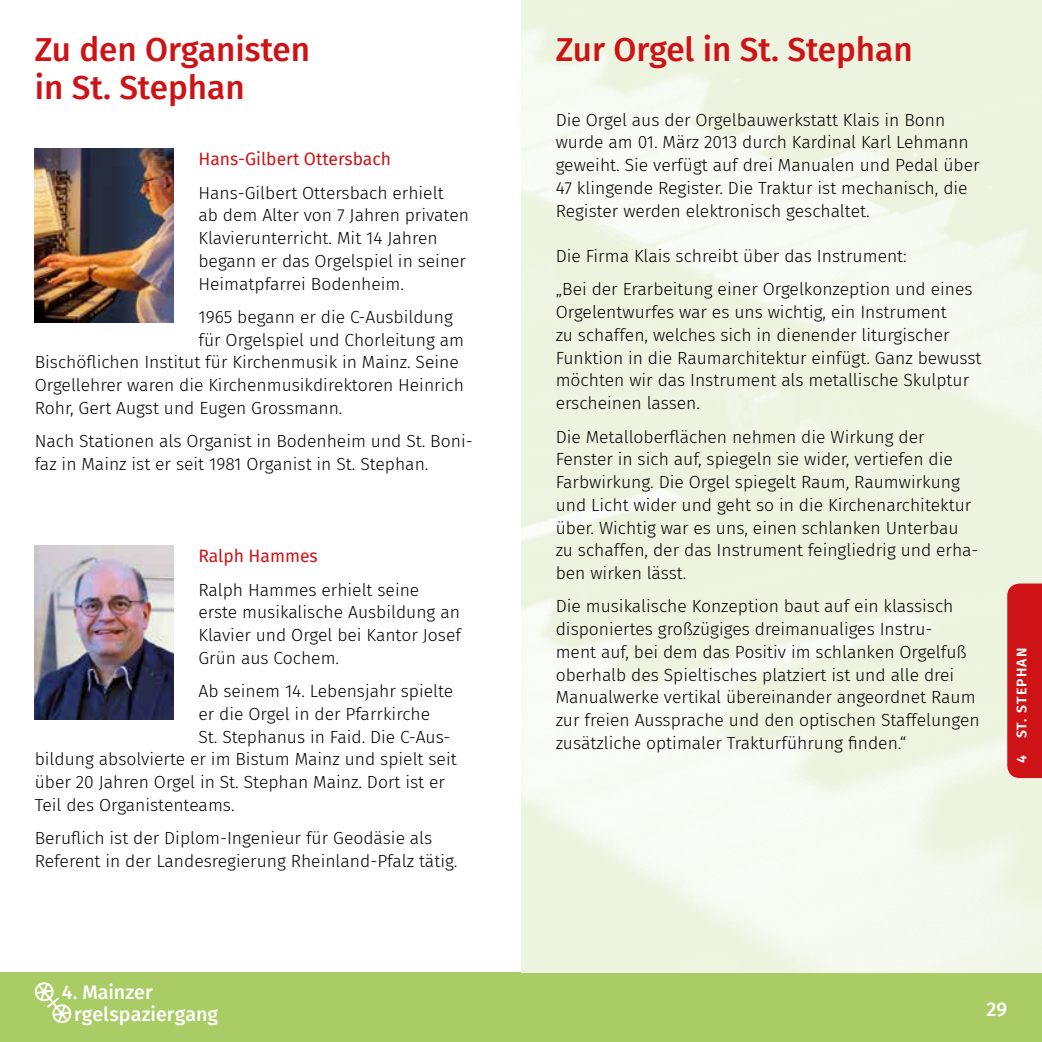
<style>
.page{position:relative;width:1042px;height:1042px;background:#fff}
.page>*{position:absolute;margin:0;border:0;box-sizing:border-box;transform-origin:0 0}
.t1{font:500 33.25px/38.5px "Fira Sans";color:#cd1316}
.t2{font:500 19.6px/21.7px "Fira Sans";color:#fff}
.t3{font:300 17.5px/22.8px "Fira Sans";color:#000}
.t4{font:17.5px "Fira Sans";color:#cd1316}
.t5{font:600 14px "Fira Sans";letter-spacing:.085em;color:#fff}
</style>
<div class="page">
<div style="left:0;top:972px;width:1042px;height:70px;background:#aacc64"></div>
<svg style="left:34px;top:982px;width:38px;height:42px"></svg>
<img style="left:35px;top:149px;width:139px;height:173px">
<img style="left:35px;top:546px;width:139px;height:173px">
<div style="left:1007px;top:583px;width:35px;height:195px;background:#cd1316"></div>
<h1 class="t1" style="left:35px;top:28px;width:277px">Zu den Organisten in St. Stephan</h1>
<p class="t4" style="left:198px;top:146px;width:194px">Hans-Gilbert Ottersbach</p>
<p class="t3" style="left:198px;top:181px;width:272px">Hans-Gilbert Ottersbach erhielt<br>ab dem Alter von 7 Jahren privaten<br>Klavierunterricht. Mit 14 Jahren begann er das Orgelspiel in seiner<br>Heimatpfarrei Bodenheim.</p>
<p class="t3" style="left:198px;top:305px;width:256px">1965 begann er die C-Ausbildung</p>
<p class="t3" style="left:198px;top:328px;width:267px">für Orgelspiel und Chorleitung am</p>
<p class="t3" style="left:35px;top:351px;width:425px">Bischöflichen Institut für Kirchenmusik in Mainz. Seine</p>
<p class="t3" style="left:35px;top:374px;width:431px">Orgellehrer waren die Kirchenmusikdirektoren Heinrich</p>
<p class="t3" style="left:35px;top:396px;width:309px">Rohr, Gert Augst und Eugen Grossmann.</p>
<p class="t3" style="left:35px;top:430px;width:439px">Nach Stationen als Organist in Bodenheim und St. Boni&shy;faz in Mainz ist er seit 1981 Organist in St. Stephan.</p>
<p class="t4" style="left:198px;top:543px;width:121px">Ralph Hammes</p>
<p class="t3" style="left:198px;top:578px;width:264px">Ralph Hammes erhielt seine erste musikalische Ausbildung an<br>Klavier und Orgel bei Kantor Josef<br>Grün aus Cochem.</p>
<p class="t3" style="left:198px;top:679px;width:256px">Ab seinem 14. Lebensjahr spielte</p>
<p class="t3" style="left:198px;top:702px;width:233px">er die Orgel in der Pfarrkirche</p>
<p class="t3" style="left:198px;top:725px;width:254px">St. Stephanus in Faid. Die C-Aus-</p>
<p class="t3" style="left:35px;top:748px;width:423px">bildung absolvierte er im Bistum Mainz und spielt seit</p>
<p class="t3" style="left:35px;top:770px;width:412px">über 20 Jahren Orgel in St. Stephan Mainz. Dort ist er</p>
<p class="t3" style="left:35px;top:793px;width:201px">Teil des Organistenteams.</p>
<p class="t3" style="left:35px;top:826px;width:424px">Beruflich ist der Diplom-Ingenieur für Geodäsie als<br>Referent in der Landesregierung Rheinland-Pfalz tätig.</p>
<p class="t2" style="left:74px;top:980px;width:146px;text-indent:-12px">4. Mainzer rgelspaziergang</p>
<h1 class="t1" style="left:556px;top:28px;width:358px">Zur Orgel in St. Stephan</h1>
<p class="t3" style="left:556px;top:108px;width:425px">Die Orgel aus der Orgelbauwerkstatt Klais in Bonn wurde am 01. März 2013 durch Kardinal Karl Lehmann geweiht. Sie verfügt auf drei Manualen und Pedal über 47 klingende Register. Die Traktur ist mechanisch, die Register werden elektronisch geschaltet.</p>
<p class="t3" style="left:556px;top:239px;width:418px;line-height:33.2px">Die Firma Klais schreibt über das Instrument:<br>„Bei der Erarbeitung einer Orgelkonzeption und eines</p>
<p class="t3" style="left:556px;top:301px;width:427px">Orgelentwurfes war es uns wichtig, ein Instrument<br>zu schaffen, welches sich in dienender liturgischer Funktion in die Raumarchitektur einfügt. Ganz bewusst möchten wir das Instrument als metallische Skulptur erscheinen lassen.</p>
<p class="t3" style="left:556px;top:425px;width:424px">Die Metalloberflächen nehmen die Wirkung der Fenster in sich auf, spiegeln sie wider, vertiefen die Farbwirkung. Die Orgel spiegelt Raum, Raumwirkung und Licht wider und geht so in die Kirchenarchitektur über. Wichtig war es uns, einen schlanken Unterbau zu schaffen, der das Instrument feingliedrig und erha&shy;ben wirken lässt.</p>
<p class="t3" style="left:556px;top:595px;width:425px">Die musikalische Konzeption baut auf ein klassisch disponiertes großzügiges dreimanualiges Instru-<br>ment auf, bei dem das Positiv im schlanken Orgelfuß oberhalb des Spieltisches platziert ist und alle drei Manualwerke vertikal übereinander angeordnet Raum zur freien Aussprache und den optischen Staffelungen zusätzliche optimaler Trakturführung finden.“</p>
<p class="t5" style="left:1010px;top:763px;width:117px;rotate:-90deg">4 St. Stephan</p>
<p class="t2" style="left:986px;top:998px;width:22px">29</p>
</div>
